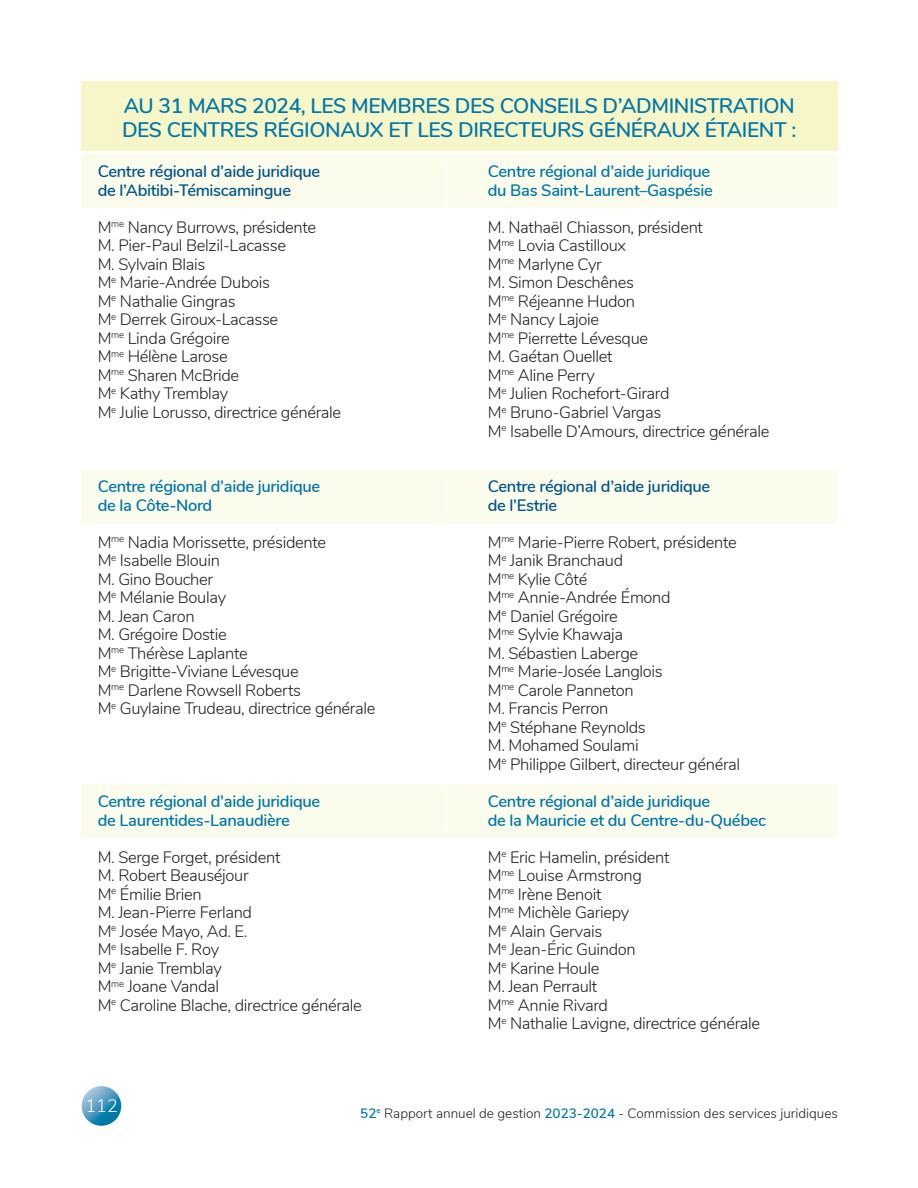
<style>
.page{position:relative;width:918px;height:1188px;background:#fff}
.page>*{position:absolute;margin:0;border:0;box-sizing:border-box;transform-origin:0 0}
.t1{font:600 21px "Nunito";letter-spacing:-.02em;color:#0076a9}
.t2{font:300 18px "Nunito";color:#fff}
.t3{font:300 16.5px "Nunito";letter-spacing:-.02em;color:#231f20}
.t4{font:600 16.5px "Nunito";letter-spacing:-.02em;color:#0076a9}
.t5{font:600 16.5px "Nunito";letter-spacing:-.02em;color:#00558b}
.t6{font:300 13.5px "Nunito";color:#231f20}
.s1{font-weight:600;color:#0076a9}
</style>
<div class="page">
<div style="left:81px;top:154px;width:756px;height:54px;background:#fcfcec"></div>
<div style="left:81px;top:470px;width:756px;height:54px;background:#fcfcec"></div>
<div style="left:81px;top:784px;width:756px;height:54px;background:#fcfcec"></div>
<div style="left:81px;top:81px;width:756px;height:69px;background:#f7f6c8"></div>
<hr style="left:446px;top:165px;width:2px;height:41px;background:#fff">
<hr style="left:446px;top:476px;width:2px;height:41px;background:#fff">
<hr style="left:446px;top:790px;width:2px;height:41px;background:#fff">
<svg style="left:82px;top:1086px;width:39px;height:40px"></svg>
<p class="t1" style="left:124px;top:90px;width:673px">AU 31 MARS 2024, LES MEMBRES DES CONSEILS D’ADMINISTRATION</p>
<p class="t1" style="left:122px;top:114px;width:676px">DES CENTRES RÉGIONAUX ET LES DIRECTEURS GÉNÉRAUX ÉTAIENT :</p>
<p class="t5" style="left:98px;top:159px;width:224px">Centre régional d’aide juridique</p>
<p class="t5" style="left:98px;top:178px;width:195px">de l’Abitibi-Témiscamingue</p>
<p class="t3" style="left:98px;top:215px;width:220px">M<sup>me</sup> Nancy Burrows, présidente</p>
<p class="t3" style="left:98px;top:233px;width:190px">M. Pier-Paul Belzil-Lacasse</p>
<p class="t3" style="left:98px;top:252px;width:109px">M. Sylvain Blais</p>
<p class="t3" style="left:98px;top:271px;width:174px">M<sup>e</sup> Marie-Andrée Dubois</p>
<p class="t3" style="left:98px;top:289px;width:139px">M<sup>e</sup> Nathalie Gingras</p>
<p class="t3" style="left:98px;top:308px;width:182px">M<sup>e</sup> Derrek Giroux-Lacasse</p>
<p class="t3" style="left:98px;top:326px;width:134px">M<sup>me</sup> Linda Grégoire</p>
<p class="t3" style="left:98px;top:345px;width:132px">M<sup>me</sup> Hélène Larose</p>
<p class="t3" style="left:98px;top:363px;width:143px">M<sup>me</sup> Sharen McBride</p>
<p class="t3" style="left:98px;top:382px;width:132px">M<sup>e</sup> Kathy Tremblay</p>
<p class="t3" style="left:98px;top:400px;width:245px">M<sup>e</sup> Julie Lorusso, directrice générale</p>
<p class="t4" style="left:98px;top:474px;width:224px">Centre régional d’aide juridique</p>
<p class="t4" style="left:98px;top:493px;width:116px">de la Côte-Nord</p>
<p class="t3" style="left:98px;top:530px;width:230px">M<sup>me</sup> Nadia Morissette, présidente</p>
<p class="t3" style="left:98px;top:548px;width:124px">M<sup>e</sup> Isabelle Blouin</p>
<p class="t3" style="left:98px;top:567px;width:117px">M. Gino Boucher</p>
<p class="t3" style="left:98px;top:585px;width:130px">M<sup>e</sup> Mélanie Boulay</p>
<p class="t3" style="left:98px;top:604px;width:98px">M. Jean Caron</p>
<p class="t3" style="left:98px;top:622px;width:131px">M. Grégoire Dostie</p>
<p class="t3" style="left:98px;top:641px;width:152px">M<sup>me</sup> Thérèse Laplante</p>
<p class="t3" style="left:98px;top:660px;width:203px">M<sup>e</sup> Brigitte-Viviane Lévesque</p>
<p class="t3" style="left:98px;top:678px;width:205px">M<sup>me</sup> Darlene Rowsell Roberts</p>
<p class="t3" style="left:98px;top:697px;width:279px">M<sup>e</sup> Guylaine Trudeau, directrice générale</p>
<p class="t4" style="left:98px;top:789px;width:224px">Centre régional d’aide juridique</p>
<p class="t4" style="left:98px;top:808px;width:194px">de Laurentides-Lanaudière</p>
<p class="t3" style="left:98px;top:845px;width:184px">M. Serge Forget, président</p>
<p class="t3" style="left:98px;top:863px;width:152px">M. Robert Beauséjour</p>
<p class="t3" style="left:98px;top:882px;width:106px">M<sup>e</sup> Émilie Brien</p>
<p class="t3" style="left:98px;top:900px;width:156px">M. Jean-Pierre Ferland</p>
<p class="t3" style="left:98px;top:919px;width:151px">M<sup>e</sup> Josée Mayo, Ad. E.</p>
<p class="t3" style="left:98px;top:937px;width:123px">M<sup>e</sup> Isabelle F. Roy</p>
<p class="t3" style="left:98px;top:956px;width:126px">M<sup>e</sup> Janie Tremblay</p>
<p class="t3" style="left:98px;top:974px;width:123px">M<sup>me</sup> Joane Vandal</p>
<p class="t3" style="left:98px;top:993px;width:266px">M<sup>e</sup> Caroline Blache, directrice générale</p>
<p class="t4" style="left:488px;top:159px;width:224px">Centre régional d’aide juridique</p>
<p class="t4" style="left:488px;top:178px;width:227px">du Bas Saint-Laurent–Gaspésie</p>
<p class="t3" style="left:488px;top:215px;width:217px">M. Nathaël Chiasson, président</p>
<p class="t3" style="left:488px;top:233px;width:140px">M<sup>me</sup> Lovia Castilloux</p>
<p class="t3" style="left:488px;top:252px;width:116px">M<sup>me</sup> Marlyne Cyr</p>
<p class="t3" style="left:488px;top:271px;width:148px">M. Simon Deschênes</p>
<p class="t3" style="left:488px;top:289px;width:149px">M<sup>me</sup> Réjeanne Hudon</p>
<p class="t3" style="left:488px;top:308px;width:113px">M<sup>e</sup> Nancy Lajoie</p>
<p class="t3" style="left:488px;top:326px;width:162px">M<sup>me</sup> Pierrette Lévesque</p>
<p class="t3" style="left:488px;top:345px;width:126px">M. Gaétan Ouellet</p>
<p class="t3" style="left:488px;top:363px;width:109px">M<sup>me</sup> Aline Perry</p>
<p class="t3" style="left:488px;top:382px;width:183px">M<sup>e</sup> Julien Rochefort-Girard</p>
<p class="t3" style="left:488px;top:400px;width:175px">M<sup>e</sup> Bruno-Gabriel Vargas</p>
<p class="t3" style="left:488px;top:419px;width:283px">M<sup>e</sup> Isabelle D’Amours, directrice générale</p>
<p class="t5" style="left:488px;top:474px;width:224px">Centre régional d’aide juridique</p>
<p class="t5" style="left:488px;top:493px;width:71px">de l’Estrie</p>
<p class="t3" style="left:488px;top:530px;width:251px">M<sup>me</sup> Marie-Pierre Robert, présidente</p>
<p class="t3" style="left:488px;top:548px;width:137px">M<sup>e</sup> Janik Branchaud</p>
<p class="t3" style="left:488px;top:567px;width:101px">M<sup>me</sup> Kylie Côté</p>
<p class="t3" style="left:488px;top:585px;width:184px">M<sup>me</sup> Annie-Andrée Émond</p>
<p class="t3" style="left:488px;top:604px;width:132px">M<sup>e</sup> Daniel Grégoire</p>
<p class="t3" style="left:488px;top:622px;width:137px">M<sup>me</sup> Sylvie Khawaja</p>
<p class="t3" style="left:488px;top:641px;width:152px">M. Sébastien Laberge</p>
<p class="t3" style="left:488px;top:660px;width:177px">M<sup>me</sup> Marie-Josée Langlois</p>
<p class="t3" style="left:488px;top:678px;width:147px">M<sup>me</sup> Carole Panneton</p>
<p class="t3" style="left:488px;top:697px;width:122px">M. Francis Perron</p>
<p class="t3" style="left:488px;top:715px;width:160px">M<sup>e</sup> Stéphane Reynolds</p>
<p class="t3" style="left:488px;top:734px;width:153px">M. Mohamed Soulami</p>
<p class="t3" style="left:488px;top:752px;width:254px">M<sup>e</sup> Philippe Gilbert, directeur général</p>
<p class="t4" style="left:488px;top:789px;width:224px">Centre régional d’aide juridique</p>
<p class="t4" style="left:488px;top:808px;width:280px">de la Mauricie et du Centre-du-Québec</p>
<p class="t3" style="left:488px;top:845px;width:183px">M<sup>e</sup> Eric Hamelin, président</p>
<p class="t3" style="left:488px;top:863px;width:156px">M<sup>me</sup> Louise Armstrong</p>
<p class="t3" style="left:488px;top:882px;width:115px">M<sup>me</sup> Irène Benoit</p>
<p class="t3" style="left:488px;top:900px;width:143px">M<sup>me</sup> Michèle Gariepy</p>
<p class="t3" style="left:488px;top:919px;width:116px">M<sup>e</sup> Alain Gervais</p>
<p class="t3" style="left:488px;top:937px;width:150px">M<sup>e</sup> Jean-Éric Guindon</p>
<p class="t3" style="left:488px;top:956px;width:113px">M<sup>e</sup> Karine Houle</p>
<p class="t3" style="left:488px;top:974px;width:111px">M. Jean Perrault</p>
<p class="t3" style="left:488px;top:993px;width:122px">M<sup>me</sup> Annie Rivard</p>
<p class="t3" style="left:488px;top:1012px;width:274px">M<sup>e</sup> Nathalie Lavigne, directrice générale</p>
<p class="t2" style="left:85px;top:1093px;width:34px">112</p>
<p class="t6" style="left:360px;top:1103px;width:479px"><span class="s1">52</span><sup>e</sup> Rapport annuel de gestion <span class="s1">2023-2024</span> - Commission des services juridiques</p>
</div>
